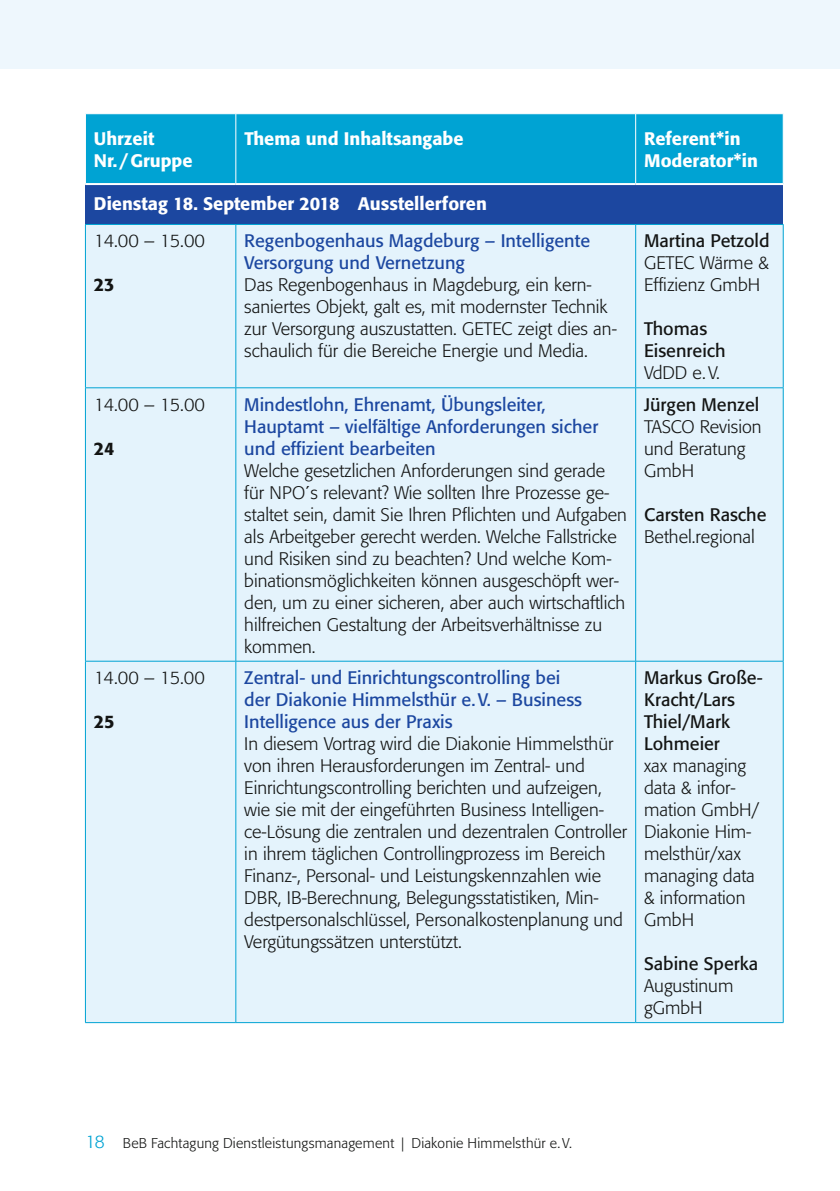
<style>
.page{position:relative;width:840px;height:1191px;background:#fff}
.page>*{position:absolute;margin:0;border:0;box-sizing:border-box;transform-origin:0 0}
.t1{font:300 18px/22px "Formata";color:#131413}
.t2{font:18px/22px "Formata";color:#1c47a0}
.t3{font:18px/22px "Formata";color:#131413}
.t4{font:500 18px/22px "Formata";color:#fff}
.t5{font:500 18px "Formata";color:#131413}
.t6{font:300 14px "Formata";letter-spacing:.015em;color:#131413}
.s1{font-size:18px;color:#00a3d3}
</style>
<div class="page">
<div style="left:0;top:0;width:839px;height:68px;background:#eef7fd"></div>
<div style="left:86px;top:114px;width:696px;height:69px;background:#00a3d3"></div>
<div style="left:85px;top:184px;width:697px;height:40px;background:#1c47a0"></div>
<div style="left:86px;top:225px;width:696px;height:797px;background:#e4f3fc"></div>
<hr style="left:235px;top:114px;width:1px;height:69px;background:#fff">
<hr style="left:635px;top:114px;width:1px;height:69px;background:#fff">
<hr style="left:85px;top:183px;width:151px;height:2px;background:#fff">
<hr style="left:236px;top:183px;width:399px;height:2px;background:#fff">
<hr style="left:635px;top:183px;width:148px;height:2px;background:#fff">
<hr style="left:85px;top:225px;width:1px;height:162px;background:#00a3d3">
<hr style="left:85px;top:388px;width:1px;height:273px;background:#00a3d3">
<hr style="left:235px;top:225px;width:1px;height:162px;background:#00a3d3">
<hr style="left:635px;top:225px;width:1px;height:162px;background:#00a3d3">
<hr style="left:782px;top:225px;width:1px;height:162px;background:#00a3d3">
<hr style="left:235px;top:388px;width:1px;height:273px;background:#00a3d3">
<hr style="left:635px;top:388px;width:1px;height:273px;background:#00a3d3">
<hr style="left:782px;top:388px;width:1px;height:273px;background:#00a3d3">
<hr style="left:85px;top:387px;width:151px;height:1px;background:#00a3d3">
<hr style="left:236px;top:387px;width:399px;height:1px;background:#00a3d3">
<hr style="left:635px;top:387px;width:148px;height:1px;background:#00a3d3">
<hr style="left:85px;top:661px;width:1px;height:361px;background:#00a3d3">
<hr style="left:85px;top:224px;width:151px;height:1px;background:#00a3d3">
<hr style="left:85px;top:661px;width:151px;height:1px;background:#00a3d3">
<hr style="left:236px;top:224px;width:399px;height:1px;background:#00a3d3">
<hr style="left:236px;top:661px;width:399px;height:1px;background:#00a3d3">
<hr style="left:635px;top:224px;width:148px;height:1px;background:#00a3d3">
<hr style="left:635px;top:661px;width:148px;height:1px;background:#00a3d3">
<hr style="left:235px;top:661px;width:1px;height:361px;background:#00a3d3">
<hr style="left:635px;top:661px;width:1px;height:361px;background:#00a3d3">
<hr style="left:782px;top:661px;width:1px;height:361px;background:#00a3d3">
<hr style="left:85px;top:1022px;width:151px;height:1px;background:#00a3d3">
<hr style="left:236px;top:1022px;width:399px;height:1px;background:#00a3d3">
<hr style="left:635px;top:1022px;width:148px;height:1px;background:#00a3d3">
<p class="t4" style="left:94px;top:128px;width:100px">Uhrzeit<br>Nr. /Gruppe</p>
<p class="t4" style="left:244px;top:128px;width:220px">Thema und Inhaltsangabe</p>
<p class="t4" style="left:643px;top:128px;width:115px">Referent*in<br>Moderator*in</p>
<p class="t4" style="left:94px;top:193px;width:394px">Dienstag 18. September 2018 Ausstellerforen</p>
<p class="t1" style="left:94px;top:230px;width:112px">14.00 – 15.00</p>
<p class="t5" style="left:94px;top:274px;width:22px">23</p>
<p class="t3" style="left:643px;top:230px;width:127px">Martina Petzold</p>
<p class="t1" style="left:643px;top:252px;width:126px">GETEC Wärme &amp;<br>Effizienz GmbH</p>
<p class="t3" style="left:643px;top:318px;width:83px">Thomas<br>Eisenreich</p>
<p class="t1" style="left:643px;top:362px;width:77px">VdDD e.V.</p>
<p class="t2" style="left:244px;top:230px;width:347px">Regenbogenhaus Magdeburg – Intelligente<br>Versorgung und Vernetzung</p>
<p class="t1" style="left:244px;top:274px;width:374px">Das Regenbogenhaus in Magdeburg, ein kern&shy;saniertes Objekt, galt es, mit modernster Technik zur Versorgung auszustatten. GETEC zeigt dies an&shy;schaulich für die Bereiche Energie und Media.</p>
<p class="t1" style="left:94px;top:393px;width:112px">14.00 – 15.00</p>
<p class="t5" style="left:94px;top:437px;width:22px">24</p>
<p class="t1" style="left:94px;top:666px;width:112px">14.00 – 15.00</p>
<p class="t5" style="left:94px;top:710px;width:22px">25</p>
<p class="t2" style="left:244px;top:393px;width:355px">Mindestlohn, Ehrenamt, Übungsleiter,<br>Hauptamt – vielfältige Anforderungen sicher und effizient bearbeiten</p>
<p class="t1" style="left:244px;top:459px;width:384px">Welche gesetzlichen Anforderungen sind gerade für NPO´s relevant? Wie sollten Ihre Prozesse ge&shy;staltet sein, damit Sie Ihren Pflichten und Aufgaben als Arbeitgeber gerecht werden. Welche Fallstricke und Risiken sind zu beachten? Und welche Kom&shy;binationsmöglichkeiten können ausgeschöpft wer&shy;den, um zu einer sicheren, aber auch wirtschaftlich hilfreichen Gestaltung der Arbeitsverhältnisse zu kommen.</p>
<p class="t2" style="left:244px;top:666px;width:339px">Zentral- und Einrichtungscontrolling bei der Diakonie Himmelsthür e.V. – Business<br>Intelligence aus der Praxis</p>
<p class="t1" style="left:244px;top:732px;width:384px">In diesem Vortrag wird die Diakonie Himmelsthür von ihren Herausforderungen im Zentral- und Einrichtungscontrolling berichten und aufzeigen, wie sie mit der eingeführten Business Intelligen&shy;ce-Lösung die zentralen und dezentralen Controller in ihrem täglichen Controllingprozess im Bereich Finanz-, Personal- und Leistungskennzahlen wie DBR, IB-Berechnung, Belegungsstatistiken, Min&shy;destpersonalschlüssel, Personalkostenplanung und Vergütungssätzen unterstützt.</p>
<p class="t3" style="left:643px;top:393px;width:117px">Jürgen Menzel</p>
<p class="t1" style="left:643px;top:415px;width:119px">TASCO Revision und Beratung<br>GmbH</p>
<p class="t3" style="left:643px;top:503px;width:124px">Carsten Rasche</p>
<p class="t1" style="left:643px;top:525px;width:112px">Bethel.regional</p>
<p class="t3" style="left:643px;top:666px;width:120px">Markus Große-<br>Kracht/Lars<br>Thiel/Mark<br>Lohmeier</p>
<p class="t1" style="left:643px;top:754px;width:117px">xax managing data &amp; infor&shy;mation GmbH/<br>Diakonie Him&shy;melsthür/xax managing data &amp; information<br>GmbH</p>
<p class="t3" style="left:643px;top:952px;width:116px">Sabine Sperka</p>
<p class="t1" style="left:643px;top:974px;width:91px">Augustinum gGmbH</p>
<p class="t6" style="left:85px;top:1135px;width:488px"><span class="s1">18</span> BeB Fachtagung Dienstleistungsmanagement | Diakonie Himmelsthür e.V.</p>
</div>
